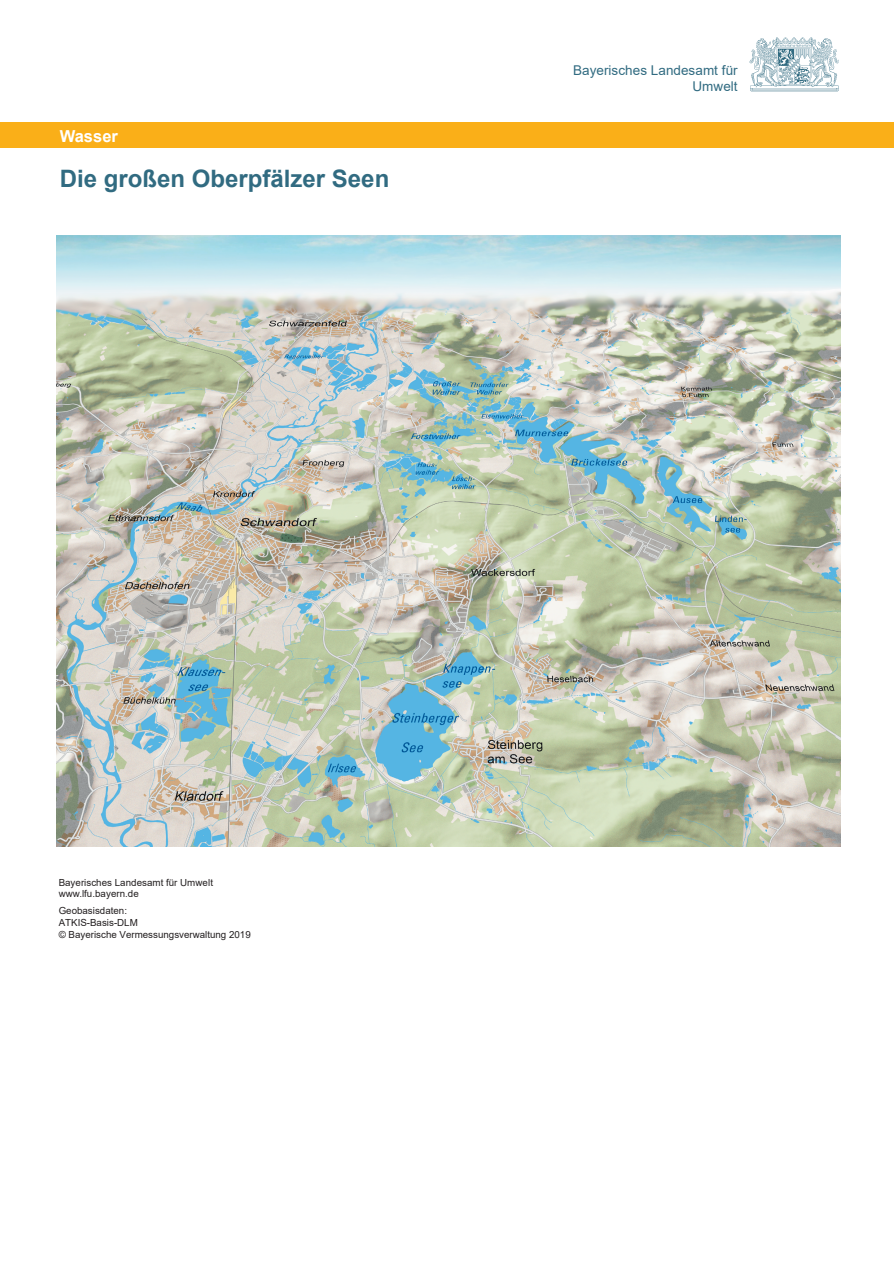
<style>
.page{position:relative;width:894px;height:1264px;background:#fff}
.page>*{position:absolute;margin:0;border:0;box-sizing:border-box;transform-origin:0 0}
.t1{font:700 24px "Arial";color:#316b81}
.t2{font:700 16.5px "Arial";letter-spacing:.005em;color:#fff}
.t3{font:13.5px/15.5px "Arial";color:#316b81;text-align:right}
.t4{font:9.75px/11.7px "Arial";color:#231f20}
</style>
<div class="page">
<svg style="left:749px;top:37px;width:89px;height:54px"></svg>
<div style="left:0;top:123px;width:893px;height:25px;background:#faaf18"></div>
<img style="left:57px;top:236px;width:783px;height:610px">
<p class="t2" style="left:60px;top:124px;width:60px">Wasser</p>
<h1 class="t1" style="left:60px;top:162px;width:331px">Die großen Oberpfälzer Seen</h1>
<p class="t3" style="left:573px;top:63px;width:166px">Bayerisches Landesamt für<br>Umwelt</p>
<p class="t4" style="left:59px;top:876px;width:156px;line-height:11.2px">Bayerisches Landesamt für Umwelt www.lfu.bayern.de</p>
<p class="t4" style="left:59px;top:905px;width:193px">Geobasisdaten:<br>ATKIS-Basis-DLM<br>© Bayerische Vermessungsverwaltung 2019</p>
</div>
